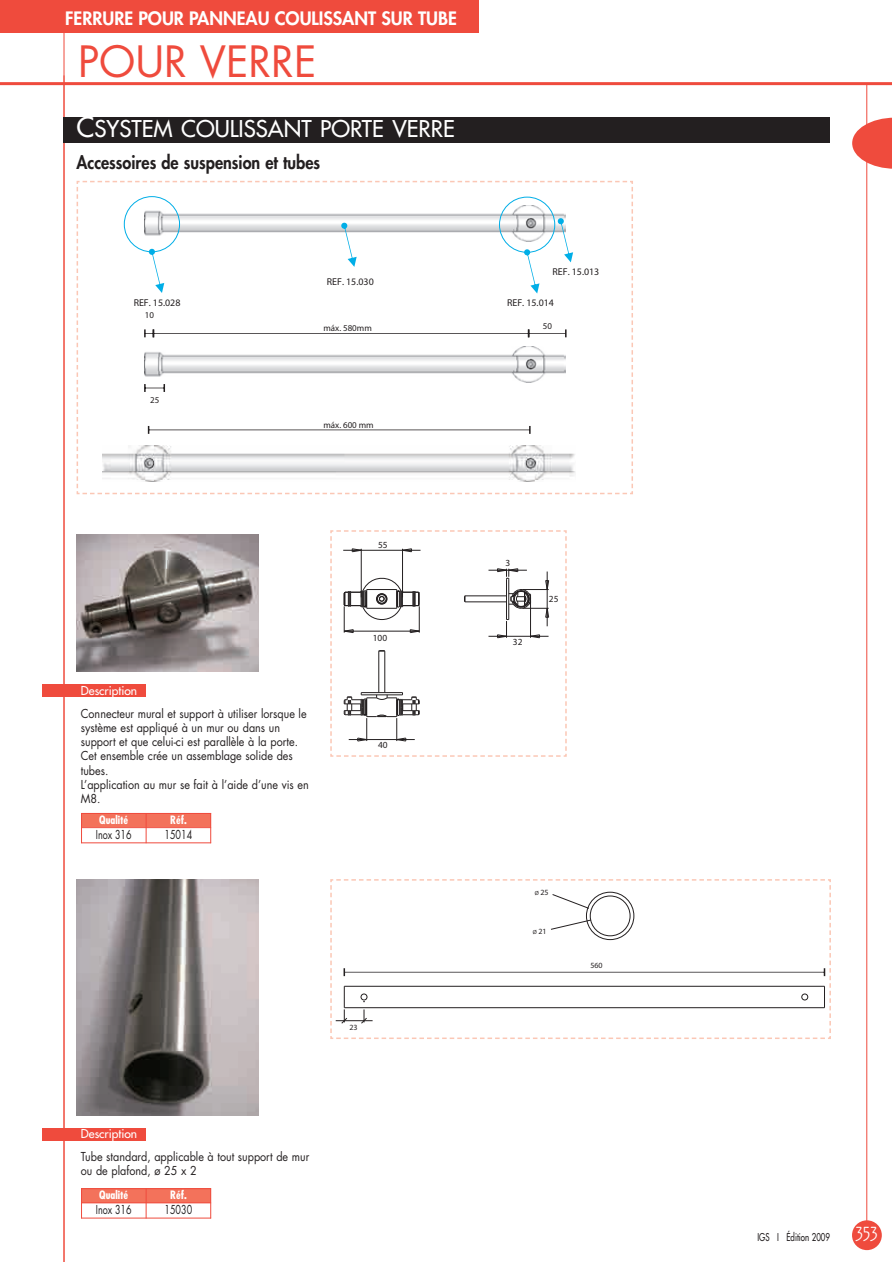
<style>
.page{position:relative;width:892px;height:1262px;background:#fff}
.page>*{position:absolute;margin:0;border:0;box-sizing:border-box;transform-origin:0 0}
.t1{font:42px "Futura";color:#ef4b3d}
.t2{font:22.5px "Futura";color:#fff}
.t3{font:800 18px "Futura";color:#fff}
.t4{font:800 18px "Futura";color:#231f20;scale:.9 1}
.t5{font:condensed 18px "Kolo LP";color:#fff;scale:.9 1}
.t6{font:12px/14.2px "Futura";color:#231f20;scale:.9 1}
.t7{font:12px "Futura";color:#231f20;scale:.75 1}
.t8{font:12px "Futura";color:#fff}
.t9{font:700 condensed 11.25px "Futura";color:#fff}
.t10{font:10.5px "Futura";color:#231f20;scale:.75 1}
.t11{font:9.9px "DIN";color:#231f20}
.t12{font:9.3px "DIN";color:#231f20}
.t13{font:9px "DIN";color:#231f20}
.t14{font:7.95px "DIN";color:#231f20}
.s1{font-size:27px}
.s2{font-size:6px}
</style>
<div class="page">
<div style="left:851px;top:1220px;width:30px;height:30px;background:#ef4b3d;border-radius:50%"></div>
<svg style="left:852px;top:118px;width:39px;height:51px"></svg>
<hr style="left:64px;top:30px;width:1px;height:1231px;background:#ef4b3d">
<hr style="left:866px;top:84px;width:1px;height:1141px;background:#ef4b3d">
<div style="left:0;top:0;width:478px;height:33px;background:#ef4b3d"></div>
<hr style="left:0;top:82px;width:891px;height:3px;background:#ef4b3d">
<div style="left:64px;top:117px;width:765px;height:25px;background:#231f20"></div>
<svg style="left:76px;top:180px;width:557px;height:315px"></svg>
<svg style="left:330px;top:530px;width:237px;height:227px"></svg>
<div style="left:42px;top:684px;width:103px;height:13px;background:#ef4b3d"></div>
<div style="left:81px;top:813px;width:65px;height:14px;background:#f3725b"></div>
<div style="left:146px;top:813px;width:65px;height:14px;background:#f3725b"></div>
<hr style="left:81px;top:813px;width:1px;height:30px;background:#ef4b3d">
<hr style="left:146px;top:813px;width:1px;height:30px;background:#ef4b3d">
<hr style="left:210px;top:813px;width:1px;height:30px;background:#ef4b3d">
<hr style="left:81px;top:813px;width:130px;height:1px;background:#ef4b3d">
<hr style="left:81px;top:827px;width:130px;height:1px;background:#ef4b3d">
<hr style="left:81px;top:842px;width:130px;height:1px;background:#ef4b3d">
<svg style="left:330px;top:879px;width:501px;height:160px"></svg>
<div style="left:42px;top:1127px;width:103px;height:13px;background:#ef4b3d"></div>
<img style="left:77px;top:534px;width:181px;height:137px">
<img style="left:77px;top:879px;width:181px;height:236px">
<div style="left:81px;top:1188px;width:65px;height:14px;background:#f3725b"></div>
<div style="left:146px;top:1188px;width:65px;height:14px;background:#f3725b"></div>
<hr style="left:81px;top:1188px;width:1px;height:30px;background:#ef4b3d">
<hr style="left:146px;top:1188px;width:1px;height:30px;background:#ef4b3d">
<hr style="left:210px;top:1188px;width:1px;height:30px;background:#ef4b3d">
<hr style="left:81px;top:1188px;width:130px;height:1px;background:#ef4b3d">
<hr style="left:81px;top:1202px;width:130px;height:1px;background:#ef4b3d">
<hr style="left:81px;top:1217px;width:130px;height:1px;background:#ef4b3d">
<h3 class="t3" style="left:65px;top:7px;width:393px">FERRURE POUR PANNEAU COULISSANT SUR TUBE</h3>
<h1 class="t1" style="left:78px;top:35px;width:240px">POUR VERRE</h1>
<h2 class="t2" style="left:77px;top:115px;width:379px"><span class="s1">C</span>SYSTEM COULISSANT PORTE VERRE</h2>
<h3 class="t4" style="left:77px;top:151px;width:272px">Accessoires de suspension et tubes</h3>
<p class="t11" style="left:134px;top:297px;width:48px">REF. 15.028</p>
<p class="t13" style="left:145px;top:310px;width:11px">10</p>
<p class="t11" style="left:327px;top:275px;width:48px">REF. 15.030</p>
<p class="t11" style="left:552px;top:266px;width:48px">REF. 15.013</p>
<p class="t11" style="left:507px;top:296px;width:48px">REF. 15.014</p>
<p class="t13" style="left:150px;top:395px;width:11px">25</p>
<p class="t13" style="left:323px;top:323px;width:50px">máx. 580mm</p>
<p class="t13" style="left:542px;top:320px;width:11px">50</p>
<p class="t13" style="left:323px;top:419px;width:52px">máx. 600 mm</p>
<p class="t8" style="left:81px;top:682px;width:58px">Description</p>
<p class="t6" style="left:81px;top:706px;width:255px">Connecteur mural et support à utiliser lorsque le système est appliqué à un mur ou dans un support et que celui-ci est parallèle à la porte.<br>Cet ensemble crée un assemblage solide des tubes.<br>L’application au mur se fait à l’aide d’une vis en M8.</p>
<p class="t9" style="left:99px;top:812px;width:30px">Qualité</p>
<p class="t9" style="left:170px;top:812px;width:18px">Réf.</p>
<p class="t7" style="left:96px;top:826px;width:49px">Inox 316</p>
<p class="t7" style="left:164px;top:826px;width:38px">15014</p>
<p class="t12" style="left:378px;top:539px;width:11px">55</p>
<p class="t12" style="left:372px;top:632px;width:16px">100</p>
<p class="t12" style="left:378px;top:739px;width:11px">40</p>
<p class="t8" style="left:81px;top:1126px;width:58px">Description</p>
<p class="t6" style="left:81px;top:1149px;width:255px">Tube standard, applicable à tout support de mur ou de plafond, ø 25 x 2</p>
<p class="t9" style="left:99px;top:1187px;width:30px">Qualité</p>
<p class="t9" style="left:170px;top:1187px;width:18px">Réf.</p>
<p class="t7" style="left:96px;top:1201px;width:49px">Inox 316</p>
<p class="t7" style="left:164px;top:1201px;width:38px">15030</p>
<p class="t14" style="left:349px;top:1023px;width:10px">23</p>
<p class="t12" style="left:505px;top:557px;width:6px">3</p>
<p class="t12" style="left:512px;top:636px;width:11px">32</p>
<p class="t12" style="left:548px;top:593px;width:11px">25</p>
<p class="t14" style="left:534px;top:887px;width:15px"><span class="s2">Ø</span> 25</p>
<p class="t14" style="left:532px;top:926px;width:15px"><span class="s2">Ø</span> 21</p>
<p class="t14" style="left:590px;top:960px;width:14px">560</p>
<p class="t10" style="left:757px;top:1230px;width:98px">IGS I Édition 2009</p>
<h3 class="t5" style="left:855px;top:1224px;width:26px">353</h3>
</div>
